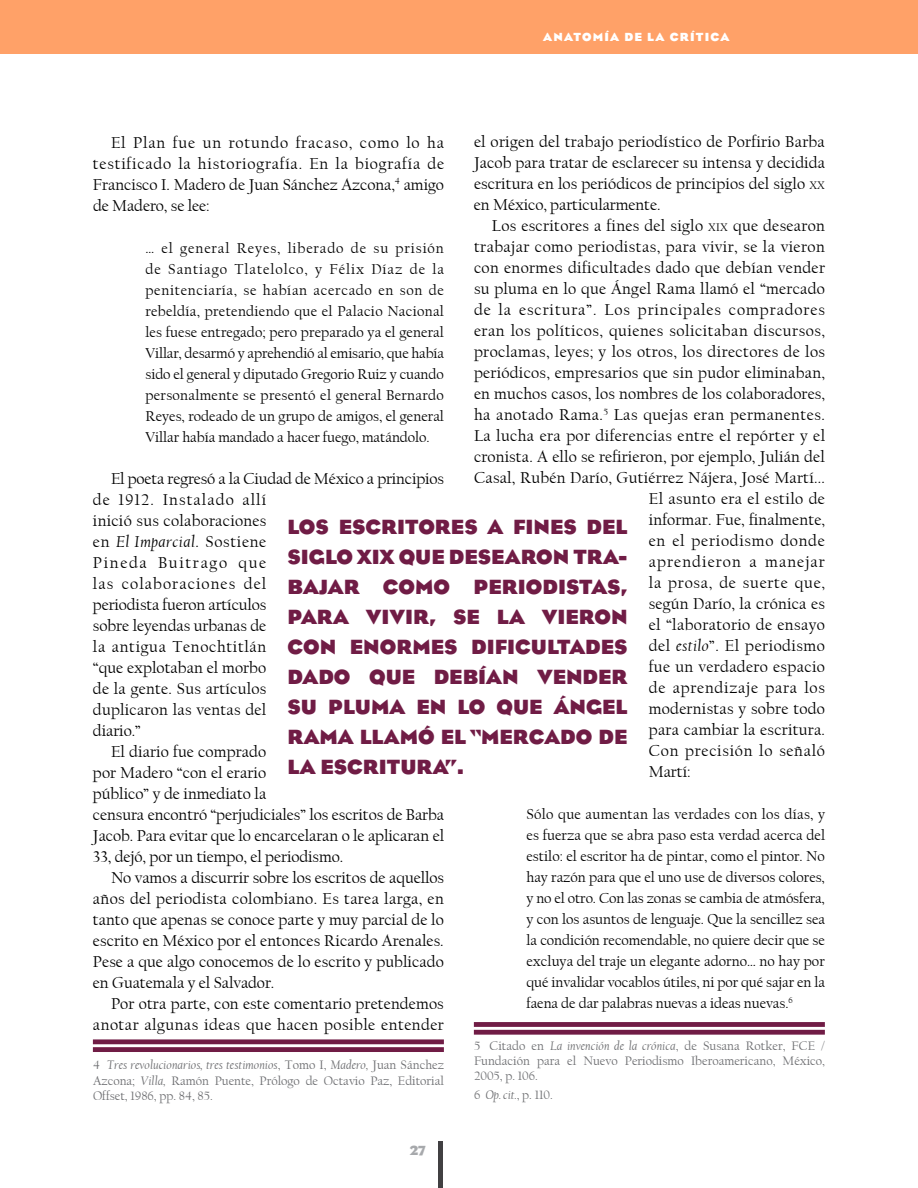
<style>
.page{position:relative;width:918px;height:1188px;background:#fff}
.page>*{position:absolute;margin:0;border:0;box-sizing:border-box;transform-origin:0 0}
.t1{font:700 21px/30px "Eagle";color:#701c45;text-align:justify}
.t2{font:16.5px/21px "Californian FB";letter-spacing:.015em;color:#000;text-align:justify}
.t3{font:16.5px "Californian FB";letter-spacing:-.005em;color:#000}
.t4{font:16.5px "Californian FB";letter-spacing:.04em;color:#000}
.t5{font:16.5px "Californian FB";letter-spacing:.065em;color:#000}
.t6{font:16.5px "Californian FB";letter-spacing:.045em;color:#000}
.t7{font:16.5px "Californian FB";letter-spacing:-.01em;color:#000}
.t8{font:16.5px "Californian FB";letter-spacing:.055em;color:#000}
.t9{font:16.5px "Californian FB";letter-spacing:.1em;color:#000}
.t10{font:15px/21px "Californian FB";letter-spacing:-.005em;color:#000;text-align:justify}
.t11{font:700 13.5px "Eagle";color:#a7a9ac}
.t12{font:12.9px/15px "Californian FB";color:#6d6e71;text-align:justify}
.t13{font:700 12px "Eagle";letter-spacing:.1em;color:#fff}
.s1{font-size:11.55px}
.s2{font-style:italic}
</style>
<div class="page">
<div style="left:0;top:0;width:918px;height:54px;background:#ffa168"></div>
<div style="left:438px;top:1142px;width:5px;height:46px;background:#414042"></div>
<svg style="left:93px;top:1039px;width:351px;height:13px"></svg>
<svg style="left:474px;top:1022px;width:351px;height:13px"></svg>
<p class="t13" style="left:543px;top:31px;width:178px">ANATOMÍA DE LA CRÍTICA</p>
<p class="t2" style="left:474px;top:132px;width:353px">el origen del trabajo periodístico de Porfirio Barba Jacob para tratar de esclarecer su intensa y decidida escritura en los periódicos de principios del siglo <span class="s1">XX </span>en México, particularmente.</p>
<p class="t2" style="left:492px;top:216px;width:335px">Los escritores a fines del siglo <span class="s1">XIX</span> que desearon</p>
<p class="t2" style="left:474px;top:237px;width:352px">trabajar como periodistas, para vivir, se la vieron</p>
<p class="t2" style="left:474px;top:258px;width:353px">con enormes dificultades dado que debían vender</p>
<p class="t2" style="left:474px;top:279px;width:352px">su pluma en lo que Ángel Rama llamó el “mercado</p>
<p class="t8" style="left:474px;top:301px;width:353px">de la escritura”. Los principales compradores</p>
<p class="t2" style="left:474px;top:321px;width:352px">eran los políticos, quienes solicitaban discursos,</p>
<p class="t2" style="left:474px;top:342px;width:353px">proclamas, leyes; y los otros, los directores de los</p>
<p class="t2" style="left:474px;top:363px;width:352px">periódicos, empresarios que sin pudor eliminaban,</p>
<p class="t2" style="left:474px;top:384px;width:353px">en muchos casos, los nombres de los colaboradores,</p>
<p class="t2" style="left:474px;top:405px;width:352px">ha anotado Rama.<sup>5</sup> Las quejas eran permanentes.</p>
<p class="t2" style="left:474px;top:426px;width:353px">La lucha era por diferencias entre el repórter y el</p>
<p class="t2" style="left:474px;top:447px;width:352px">cronista. A ello se refirieron, por ejemplo, Julián del</p>
<p class="t2" style="left:474px;top:468px;width:353px">Casal, Rubén Darío, Gutiérrez Nájera, José Martí...</p>
<p class="t2" style="left:649px;top:489px;width:178px">El asunto era el estilo de</p>
<p class="t2" style="left:649px;top:510px;width:178px">informar. Fue, finalmente,</p>
<p class="t6" style="left:649px;top:532px;width:178px">en el periodismo donde</p>
<p class="t5" style="left:649px;top:553px;width:178px">aprendieron a manejar</p>
<p class="t6" style="left:649px;top:574px;width:178px">la prosa, de suerte que,</p>
<p class="t2" style="left:649px;top:594px;width:178px">según Darío, la crónica es</p>
<p class="t2" style="left:649px;top:615px;width:178px">el “laboratorio de ensayo</p>
<p class="t2" style="left:649px;top:636px;width:178px">del <span class="s2">estilo</span>”. El periodismo</p>
<p class="t2" style="left:649px;top:657px;width:178px">fue un verdadero espacio</p>
<p class="t6" style="left:649px;top:679px;width:178px">de aprendizaje para los</p>
<p class="t2" style="left:649px;top:699px;width:178px">modernistas y sobre todo</p>
<p class="t2" style="left:649px;top:720px;width:178px">para cambiar la escritura.</p>
<p class="t4" style="left:649px;top:742px;width:178px">Con precisión lo señaló</p>
<p class="t2" style="left:649px;top:762px;width:43px">Martí:</p>
<p class="t10" style="left:526px;top:804px;width:300px">Sólo que aumentan las verdades con los días, y es fuerza que se abra paso esta verdad acerca del estilo: el escritor ha de pintar, como el pintor. No hay razón para que el uno use de diversos colores, y no el otro. Con las zonas se cambia de atmósfera, y con los asuntos de lenguaje. Que la sencillez sea la condición recomendable, no quiere decir que se excluya del traje un elegante adorno… no hay por qué invalidar vocablos útiles, ni por qué sajar en la faena de dar palabras nuevas a ideas nuevas.<sup>6</sup></p>
<p class="t12" style="left:474px;top:1038px;width:353px">5 Citado en <span class="s2">La invención de la crónica</span>, de Susana Rotker, FCE / Fundación para el Nuevo Periodismo Iberoamericano, México, 2005, p. 106.</p>
<p class="t12" style="left:474px;top:1088px;width:80px">6 <span class="s2">Op. cit.</span>, p. 110.</p>
<p class="t2" style="left:93px;top:132px;width:353px;text-indent:18px">El Plan fue un rotundo fracaso, como lo ha testificado la historiografía. En la biografía de Francisco I. Madero de Juan Sánchez Azcona,<sup>4</sup> amigo de Madero, se lee:</p>
<p class="t10" style="left:146px;top:237px;width:300px">… el general Reyes, liberado de su prisión de Santiago Tlatelolco, y Félix Díaz de la penitenciaría, se habían acercado en son de rebeldía, pretendiendo que el Palacio Nacional les fuese entregado; pero preparado ya el general Villar, desarmó y aprehendió al emisario, que había sido el general y diputado Gregorio Ruiz y cuando personalmente se presentó el general Bernardo Reyes, rodeado de un grupo de amigos, el general Villar había mandado a hacer fuego, matándolo.</p>
<p class="t7" style="left:111px;top:469px;width:335px">El poeta regresó a la Ciudad de México a principios</p>
<p class="t5" style="left:93px;top:490px;width:175px">de 1912. Instalado allí</p>
<p class="t2" style="left:93px;top:510px;width:175px">inició sus colaboraciones</p>
<p class="t4" style="left:93px;top:532px;width:175px">en <span class="s2">El Imparcial</span>. Sostiene</p>
<p class="t9" style="left:93px;top:553px;width:175px">Pineda Buitrago que</p>
<p class="t5" style="left:93px;top:574px;width:175px">las colaboraciones del</p>
<p class="t3" style="left:93px;top:595px;width:175px">periodista fueron artículos</p>
<p class="t3" style="left:93px;top:616px;width:175px">sobre leyendas urbanas de</p>
<p class="t4" style="left:93px;top:637px;width:175px">la antigua Tenochtitlán</p>
<p class="t2" style="left:93px;top:657px;width:175px">“que explotaban el morbo</p>
<p class="t2" style="left:93px;top:678px;width:175px">de la gente. Sus artículos</p>
<p class="t2" style="left:93px;top:699px;width:175px">duplicaron las ventas del</p>
<p class="t2" style="left:93px;top:720px;width:49px">diario.”</p>
<p class="t2" style="left:111px;top:741px;width:157px">El diario fue comprado</p>
<p class="t2" style="left:93px;top:762px;width:175px">por Madero “con el erario</p>
<p class="t2" style="left:93px;top:783px;width:175px">público” y de inmediato la</p>
<p class="t3" style="left:93px;top:805px;width:353px">censura encontró “perjudiciales” los escritos de Barba</p>
<p class="t3" style="left:93px;top:826px;width:353px">Jacob. Para evitar que lo encarcelaran o le aplicaran el</p>
<p class="t3" style="left:93px;top:847px;width:252px">33, dejó, por un tiempo, el periodismo.</p>
<p class="t3" style="left:111px;top:868px;width:334px">No vamos a discurrir sobre los escritos de aquellos</p>
<p class="t2" style="left:93px;top:888px;width:352px">años del periodista colombiano. Es tarea larga, en</p>
<p class="t2" style="left:93px;top:909px;width:352px">tanto que apenas se conoce parte y muy parcial de lo</p>
<p class="t2" style="left:93px;top:930px;width:352px">escrito en México por el entonces Ricardo Arenales.</p>
<p class="t2" style="left:93px;top:951px;width:352px">Pese a que algo conocemos de lo escrito y publicado</p>
<p class="t3" style="left:93px;top:973px;width:183px">en Guatemala y el Salvador.</p>
<p class="t2" style="left:111px;top:993px;width:334px">Por otra parte, con este comentario pretendemos</p>
<p class="t2" style="left:93px;top:1014px;width:352px">anotar algunas ideas que hacen posible entender</p>
<p class="t12" style="left:93px;top:1058px;width:353px">4 <span class="s2">Tres revolucionarios, tres testimonios</span>, Tomo I, <span class="s2">Madero,</span> Juan Sánchez Azcona; <span class="s2">Villa,</span> Ramón Puente, Prólogo de Octavio Paz, Editorial Offset, 1986, pp. 84, 85.</p>
<p class="t1" style="left:288px;top:512px;width:342px">LOS ESCRITORES A FINES DEL SIGLO XIX QUE DESEARON TRA-BAJAR COMO PERIODISTAS, PARA VIVIR, SE LA VIERON CON ENORMES DIFICULTADES DADO QUE DEBÍAN VENDER SU PLUMA EN LO QUE ÁNGEL RAMA LLAMÓ EL “MERCADO DE LA ESCRITURA”.</p>
<p class="t11" style="left:409px;top:1143px;width:18px">27</p>
</div>
